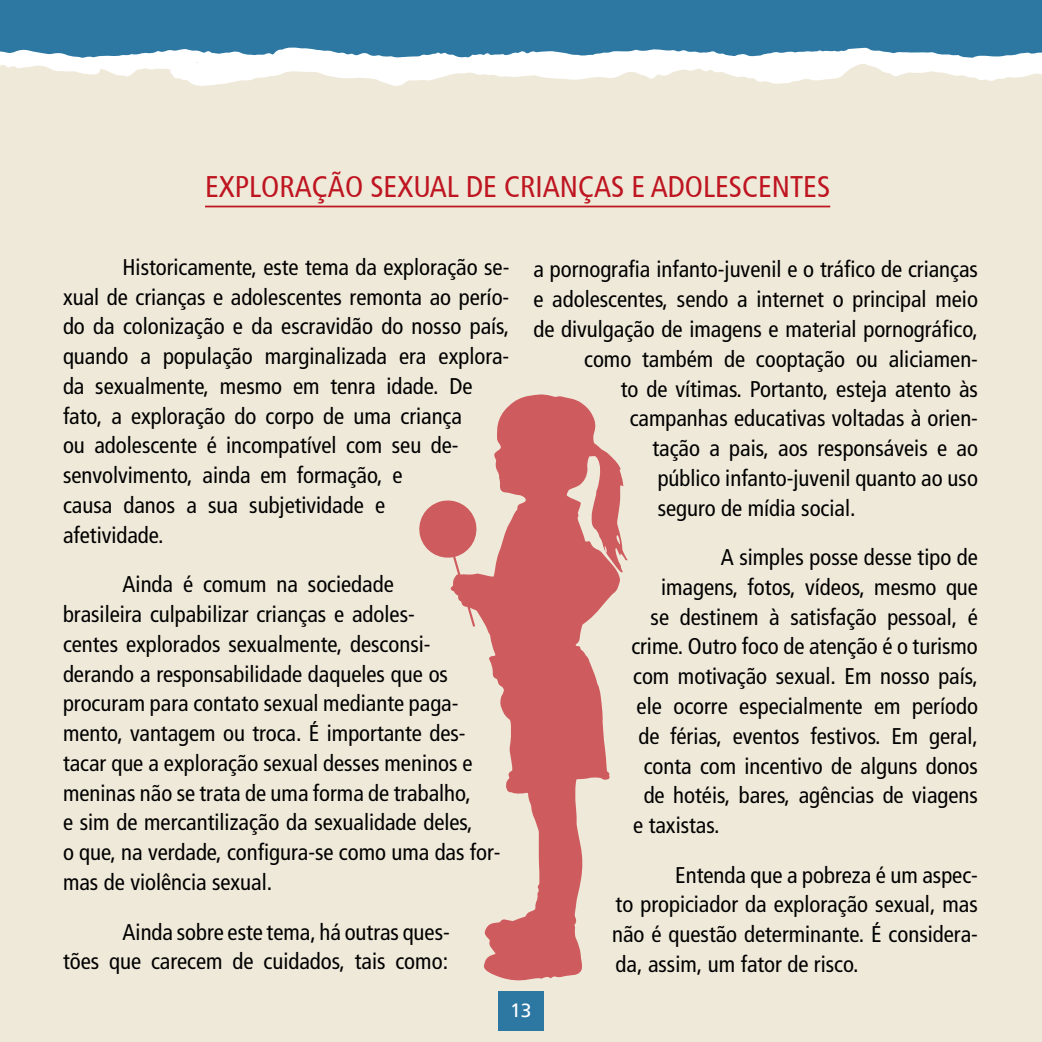
<style>
.page{position:relative;width:1042px;height:1042px;background:#efe9d9}
.page>*{position:absolute;margin:0;border:0;box-sizing:border-box;transform-origin:0 0}
.t1{font:condensed 29.75px "Frutiger";color:#be1521}
.t2{font:condensed 22.75px/29.8px "Frutiger LT";color:#000}
.t3{font:19.25px "Frutiger LT";color:#fff}
</style>
<div class="page">
<div style="left:0;top:0;width:1042px;height:63px;background:#2c78a3"></div>
<svg style="left:0;top:47px;width:1042px;height:39px"></svg>
<div style="left:498px;top:991px;width:46px;height:39px;background:#2c78a3"></div>
<hr style="left:205px;top:206px;width:625px;height:1px;background:#be1521">
<svg style="left:419px;top:394px;width:209px;height:587px"></svg>
<h1 class="t1" style="left:205px;top:170px;width:627px">EXPLORAÇÃO SEXUAL DE CRIANÇAS E ADOLESCENTES</h1>
<p class="t2" style="left:63px;top:252px;width:448px;text-indent:60px">Historicamente, este tema da exploração se&shy;xual de crianças e adolescentes remonta ao perío&shy;do da colonização e da escravidão do nosso país, quando a população marginalizada era explora&shy;da sexualmente, mesmo em tenra idade. De fato, a exploração do corpo de uma criança<br>ou adolescente é incompatível com seu de&shy;senvolvimento, ainda em formação, e<br>causa danos a sua subjetividade e<br>afetividade.</p>
<p class="t2" style="left:63px;top:570px;width:439px;text-indent:60px">Ainda é comum na sociedade<br>brasileira culpabilizar crianças e adoles-<br>centes explorados sexualmente, desconsi&shy;derando a responsabilidade daqueles que os procuram para contato sexual mediante paga&shy;mento, vantagem ou troca. É importante des&shy;tacar que a exploração sexual desses meninos e meninas não se trata de uma forma de trabalho,<br>e sim de mercantilização da sexualidade deles,<br>o que, na verdade, configura-se como uma das for&shy;mas de violência sexual.</p>
<p class="t2" style="left:63px;top:917px;width:388px;text-align:right">Ainda sobre este tema, há outras ques-<br>tões que carecem de cuidados, tais como:</p>
<p class="t2" style="left:533px;top:255px;width:446px">a pornografia infanto-juvenil e o tráfico de crianças</p>
<p class="t2" style="left:533px;top:285px;width:446px">e adolescentes, sendo a internet o principal meio</p>
<p class="t2" style="left:533px;top:314px;width:446px">de divulgação de imagens e material pornográfico,</p>
<p class="t2" style="left:584px;top:344px;width:395px">como também de cooptação ou aliciamen-</p>
<p class="t2" style="left:621px;top:374px;width:359px">to de vítimas. Portanto, esteja atento às</p>
<p class="t2" style="left:630px;top:404px;width:350px">campanhas educativas voltadas à orien-</p>
<p class="t2" style="left:652px;top:433px;width:327px">tação a pais, aos responsáveis e ao</p>
<p class="t2" style="left:658px;top:463px;width:322px">público infanto-juvenil quanto ao uso</p>
<p class="t2" style="left:658px;top:493px;width:199px">seguro de mídia social.</p>
<p class="t2" style="left:721px;top:542px;width:259px">A simples posse desse tipo de</p>
<p class="t2" style="left:661px;top:572px;width:318px">imagens, fotos, vídeos, mesmo que</p>
<p class="t2" style="left:650px;top:602px;width:329px">se destinem à satisfação pessoal, é</p>
<p class="t2" style="left:631px;top:632px;width:348px">crime. Outro foco de atenção é o turismo</p>
<p class="t2" style="left:633px;top:661px;width:346px">com motivação sexual. Em nosso país,</p>
<p class="t2" style="left:636px;top:691px;width:343px">ele ocorre especialmente em período</p>
<p class="t2" style="left:638px;top:721px;width:341px">de férias, eventos festivos. Em geral,</p>
<p class="t2" style="left:644px;top:751px;width:336px">conta com incentivo de alguns donos</p>
<p class="t2" style="left:644px;top:780px;width:336px">de hotéis, bares, agências de viagens</p>
<p class="t2" style="left:633px;top:810px;width:88px">e taxistas.</p>
<p class="t2" style="left:612px;top:860px;width:367px;text-align:justify;text-indent:63px">Entenda que a pobreza é um aspec&shy;to propiciador da exploração sexual, mas não é questão determinante. É considera&shy;da, assim, um fator de risco.</p>
<p class="t3" style="left:510px;top:999px;width:23px">13</p>
</div>
